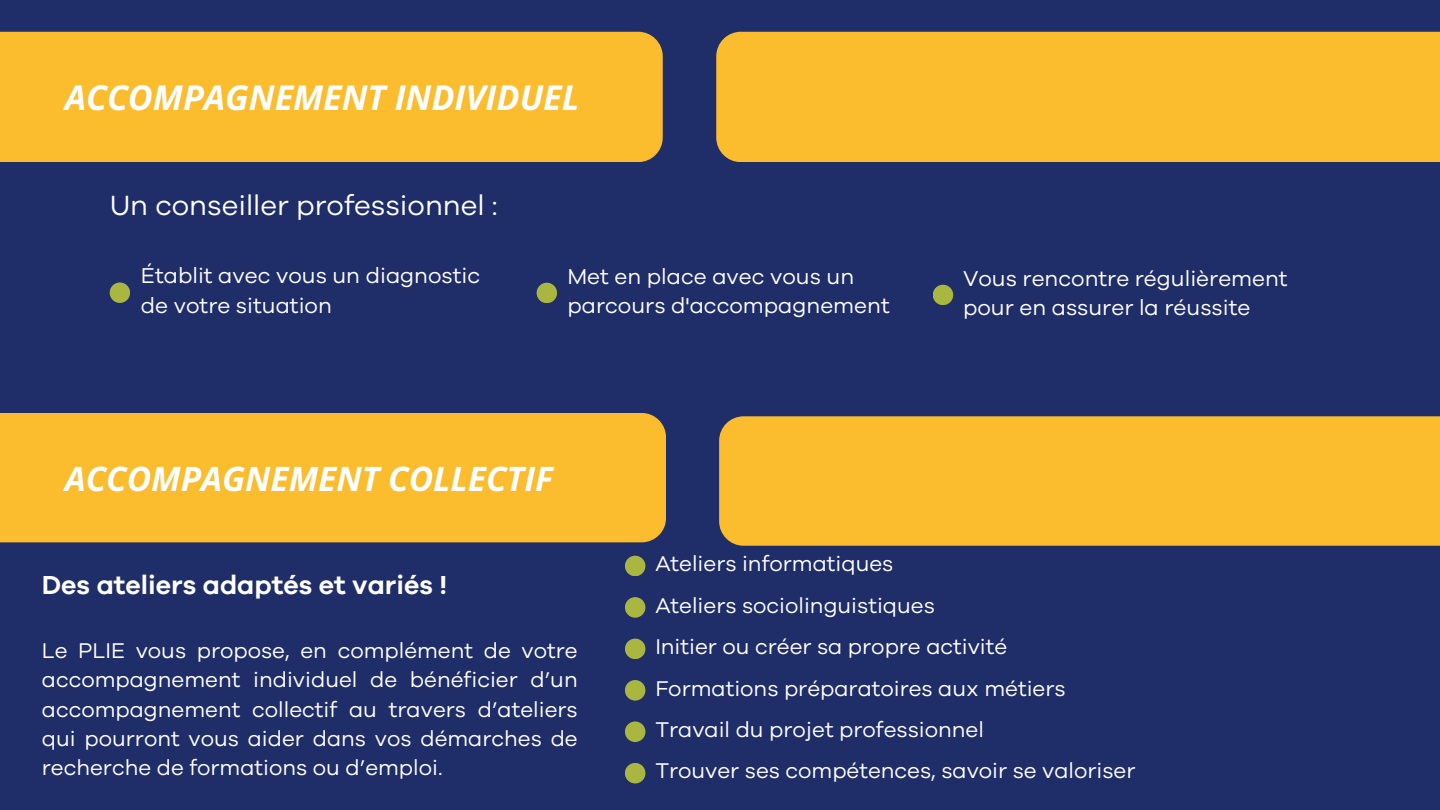
<style>
.page{position:relative;width:1440px;height:810px;background:#1f2d68}
.page>*{position:absolute;margin:0;border:0;box-sizing:border-box;transform-origin:0 0}
.t1{font:italic 700 34.2px "Open Sans";color:#fff}
.t2{font:italic 700 33.5px "Open Sans";color:#fff}
.t3{font:28.7px "Galano Grotesque";color:#fff}
.t4{font:600 26.9px "Galano Grotesque";color:#fff}
.t5{font:22.2px/29.5px "Galano Grotesque";color:#fff}
.t6{font:22px/29.3px "Galano Grotesque";color:#fff;text-align:justify}
</style>
<div class="page">
<div style="left:719px;top:416px;width:721px;height:130px;background:#fbbc2d"></div>
<div style="left:716px;top:32px;width:724px;height:130px;background:#fbbc2d"></div>
<div style="left:0;top:32px;width:663px;height:130px;background:#fbbc2d"></div>
<div style="left:0;top:413px;width:666px;height:129px;background:#fbbc2d"></div>
<div style="left:625px;top:556px;width:20px;height:20px;background:#a9b740;border-radius:50%"></div>
<div style="left:625px;top:597px;width:20px;height:21px;background:#a9b740;border-radius:50%"></div>
<div style="left:625px;top:639px;width:20px;height:20px;background:#a9b740;border-radius:50%"></div>
<div style="left:625px;top:680px;width:20px;height:21px;background:#a9b740;border-radius:50%"></div>
<div style="left:625px;top:721px;width:20px;height:21px;background:#a9b740;border-radius:50%"></div>
<div style="left:625px;top:763px;width:20px;height:20px;background:#a9b740;border-radius:50%"></div>
<div style="left:110px;top:282px;width:20px;height:21px;background:#a9b740;border-radius:50%"></div>
<div style="left:537px;top:283px;width:20px;height:20px;background:#a9b740;border-radius:50%"></div>
<div style="left:933px;top:285px;width:20px;height:20px;background:#a9b740;border-radius:50%"></div>
<p class="t1" style="left:65px;top:73px;width:516px">ACCOMPAGNEMENT INDIVIDUEL</p>
<p class="t3" style="left:110px;top:186px;width:390px">Un conseiller professionnel :</p>
<p class="t5" style="left:141px;top:261px;width:341px">Établit avec vous un diagnostic de votre situation</p>
<p class="t5" style="left:963px;top:264px;width:326px">Vous rencontre régulièrement pour en assurer la réussite</p>
<h2 class="t5" style="left:567px;top:262px;width:324px">Met en place avec vous un parcours d'accompagnement</h2>
<p class="t2" style="left:65px;top:456px;width:490px">ACCOMPAGNEMENT COLLECTIF</p>
<p class="t4" style="left:42px;top:567px;width:407px">Des ateliers adaptés et variés !</p>
<p class="t6" style="left:42px;top:636px;width:537px">Le PLIE vous propose, en complément de votre accompagnement individuel de bénéficier d’un accompagnement collectif au travers d’ateliers qui pourront vous aider dans vos démarches de recherche de formations ou d’emploi.</p>
<h1 class="t6" style="left:655px;top:549px;width:240px">Ateliers informatiques</h1>
<h3 class="t6" style="left:655px;top:591px;width:281px">Ateliers sociolinguistiques</h3>
<p class="t6" style="left:655px;top:632px;width:354px">Initier ou créer sa propre activité</p>
<p class="t6" style="left:655px;top:674px;width:412px">Formations préparatoires aux métiers</p>
<p class="t6" style="left:655px;top:715px;width:330px">Travail du projet professionnel</p>
<h1 class="t6" style="left:655px;top:757px;width:482px">Trouver ses compétences, savoir se valoriser</h1>
</div>
